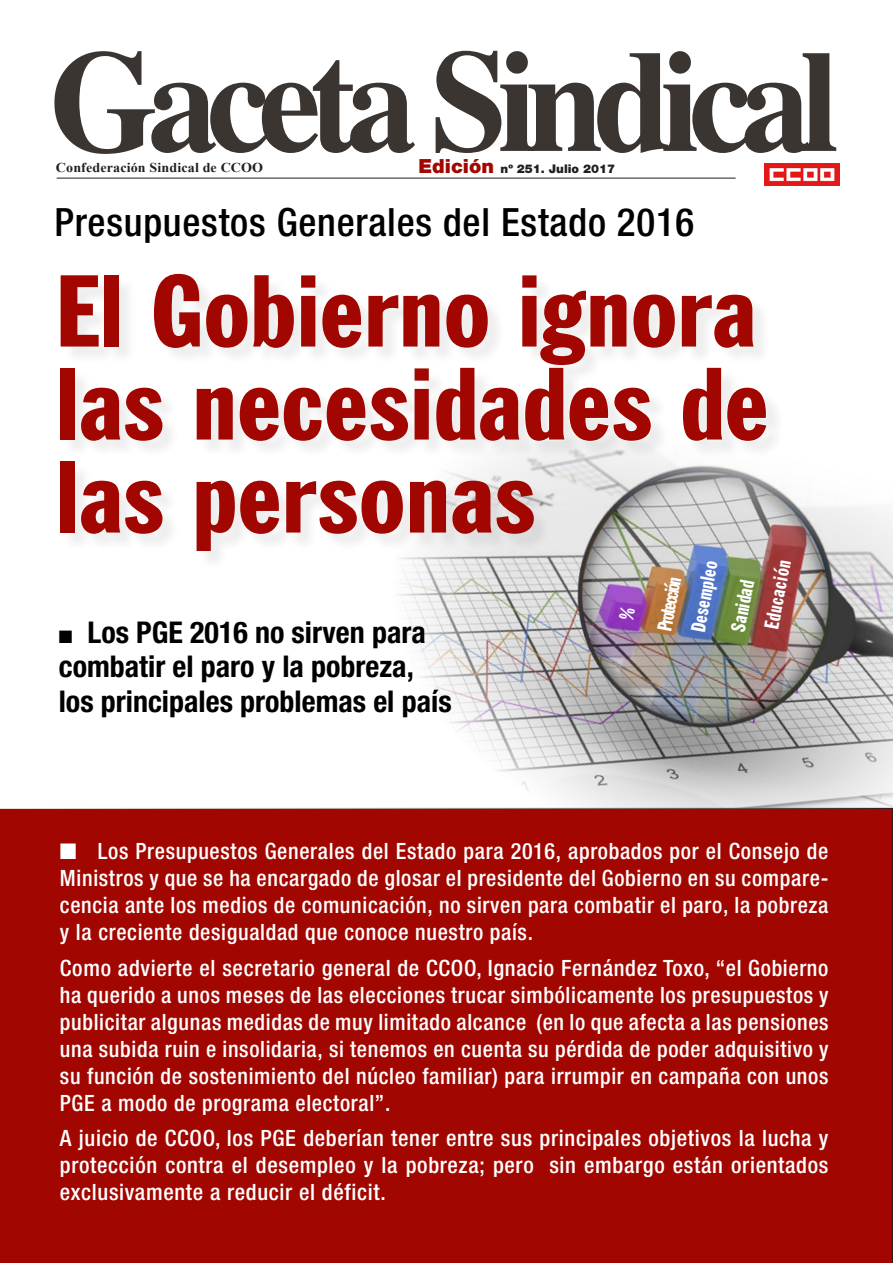
<style>
.page{position:relative;width:893px;height:1263px;background:#fff}
.page>*{position:absolute;margin:0;border:0;box-sizing:border-box;transform-origin:0 0}
.Titulares_Notas_01{font:extra-condensed 100.8px "Franklin Gothic BT";letter-spacing:-.005em;color:#a20600;scale:1.22 1}
.Entradillas{font:500 condensed 39px "Helvetica Neue";letter-spacing:.02em;color:#000}
.Entradillas-2{font:700 condensed 30px "Helvetica Neue";color:#000}
.Entradillas-3{font:500 condensed 22.5px/27px "Helvetica Neue";letter-spacing:.03em;color:#fff;text-align:justify}
.Entradillas-4{font:extra-condensed 20.4px "Franklin Gothic BT";color:#fff}
.Entradillas-5{font:extra-condensed 20.4px "Franklin Gothic BT";color:#fff;scale:1.04 1}
.Entradillas-6{font:700 13.5px "Times New Roman";letter-spacing:.01em;color:#231f20;scale:1.04 1}
.t1{font:900 12px "Helvetica Neue";color:#231f20}
.s1{font-size:19.5px;color:#a20600}
</style>
<div class="page">
<img style="left:368px;top:496px;width:525px;height:312px">
<div style="left:0;top:808px;width:893px;height:455px;background:#a20600"></div>
<svg style="left:54px;top:51px;width:782px;height:103px"></svg>
<img style="left:764px;top:163px;width:75px;height:23px">
<hr style="left:57px;top:178px;width:679px;height:1px;background:#231f20">
<div style="left:61px;top:274px;width:726px;height:297px;background:#231f20;opacity:.08"></div>
<svg style="left:524px;top:366px;width:128px;height:76px"></svg>
<svg style="left:681px;top:366px;width:87px;height:76px"></svg>
<svg style="left:619px;top:607px;width:17px;height:13px"></svg>
<p class="Entradillas-6" style="left:56px;top:158px;width:201px">Confederación Sindical de CCOO</p>
<p class="t1" style="left:419px;top:162px;width:198px"><span class="s1">Edición</span> nº 251. Julio 2017</p>
<p class="Entradillas" style="left:54px;top:199px;width:641px">Presupuestos Generales del Estado 2016</p>
<p class="Titulares_Notas_01" style="left:55px;top:252px;width:576px">El Gobierno ignora</p>
<p class="Titulares_Notas_01" style="left:55px;top:345px;width:586px">las necesidades de</p>
<p class="Titulares_Notas_01" style="left:55px;top:438px;width:396px">las personas</p>
<p class="Entradillas-2" style="left:59px;top:614px;width:369px">■ Los PGE 2016 no sirven para</p>
<p class="Entradillas-2" style="left:59px;top:648px;width:357px">combatir el paro y la pobreza,</p>
<p class="Entradillas-2" style="left:59px;top:683px;width:394px">los principales problemas el país</p>
<p class="Entradillas-4" style="left:652px;top:628px;width:56px;rotate:-79deg">Protección</p>
<p class="Entradillas-5" style="left:686px;top:629px;width:70px;rotate:-79deg">Desempleo</p>
<p class="Entradillas-5" style="left:726px;top:629px;width:52px;rotate:-79deg">Sanidad</p>
<p class="Entradillas-4" style="left:759px;top:626px;width:72px;rotate:-79deg">Educación</p>
<p class="Entradillas-3" style="left:60px;top:837px;width:770px">■ Los Presupuestos Generales del Estado para 2016, aprobados por el Consejo de Ministros y que se ha encargado de glosar el presidente del Gobierno en su compare&shy;cencia ante los medios de comunicación, no sirven para combatir el paro, la pobreza y la creciente desigualdad que conoce nuestro país.</p>
<p class="Entradillas-3" style="left:60px;top:954px;width:770px">Como advierte el secretario general de CCOO, Ignacio Fernández Toxo, “el Gobierno ha querido a unos meses de las elecciones trucar simbólicamente los presupuestos y publicitar algunas medidas de muy limitado alcance (en lo que afecta a las pensiones una subida ruin e insolidaria, si tenemos en cuenta su pérdida de poder adquisitivo y su función de sostenimiento del núcleo familiar) para irrumpir en campaña con unos PGE a modo de programa electoral”.</p>
<p class="Entradillas-3" style="left:60px;top:1124px;width:770px">A juicio de CCOO, los PGE deberían tener entre sus principales objetivos la lucha y protección contra el desempleo y la pobreza; pero sin embargo están orientados exclusivamente a reducir el déficit.</p>
</div>
